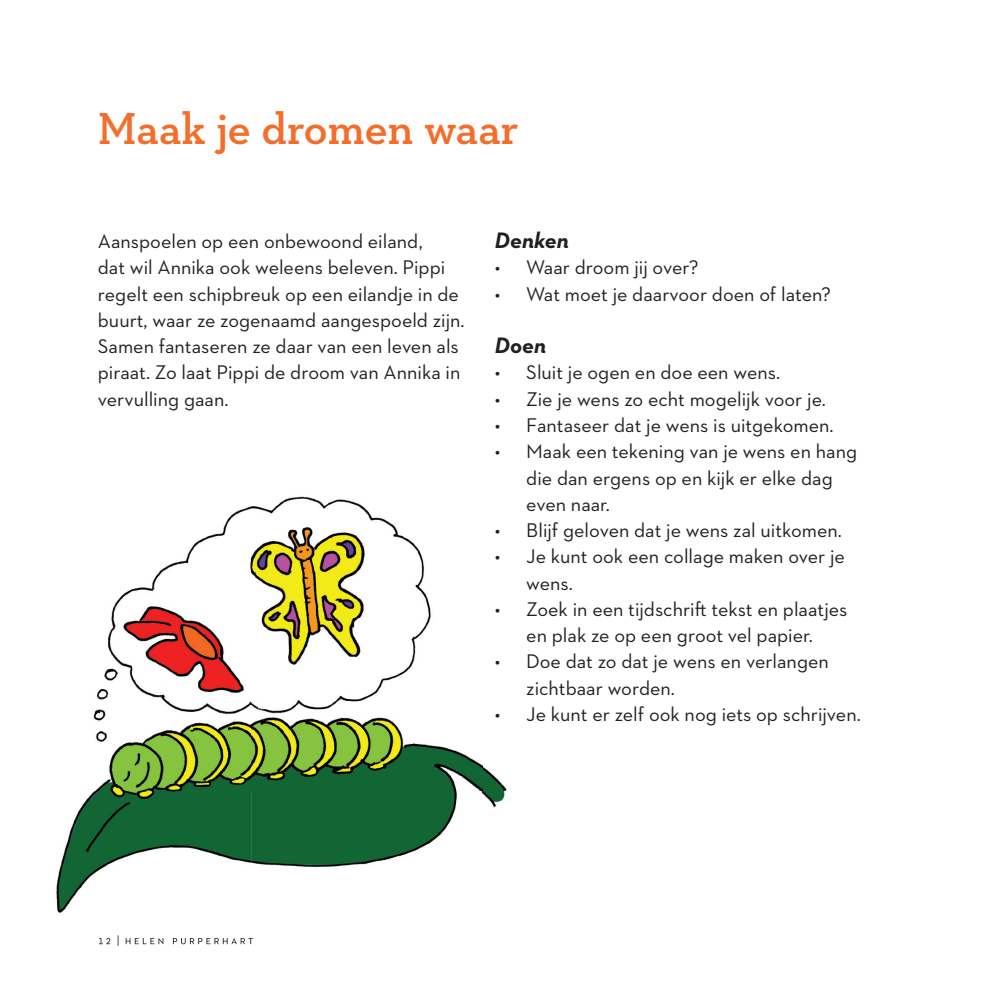
<style>
.page{position:relative;width:986px;height:988px;background:#fff}
.page>*{position:absolute;margin:0;border:0;box-sizing:border-box;transform-origin:0 0}
.t1{font:600 45.5px "Neutraface Slab Text";color:#f36e2a}
.t2{font:italic 700 22.75px "Neutraface 2 Text";color:#231f20}
.t3{font:20.12px/26.2px "Neutraface 2 Text";color:#231f20}
</style>
<div class="page">
<img style="left:56px;top:496px;width:451px;height:450px">
<img style="left:99px;top:934px;width:154px;height:11px">
<h1 class="t1" style="left:98px;top:100px;width:422px">Maak je dromen waar</h1>
<p class="t3" style="left:98px;top:228px;width:368px">Aanspoelen op een onbewoond eiland,<br>dat wil Annika ook weleens beleven. Pippi regelt een schipbreuk op een eilandje in de buurt, waar ze zogenaamd aangespoeld zijn.<br>Samen fantaseren ze daar van een leven als piraat. Zo laat Pippi de droom van Annika in vervulling gaan.</p>
<p class="t2" style="left:495px;top:226px;width:75px">Denken</p>
<p class="t3" style="left:495px;top:254px;width:205px">• Waar droom jij over?</p>
<p class="t3" style="left:495px;top:280px;width:338px">• Wat moet je daarvoor doen of laten?</p>
<p class="t2" style="left:495px;top:331px;width:53px">Doen</p>
<p class="t3" style="left:495px;top:359px;width:287px">• Sluit je ogen en doe een wens.</p>
<p class="t3" style="left:495px;top:385px;width:333px">• Zie je wens zo echt mogelijk voor je.</p>
<p class="t3" style="left:495px;top:411px;width:340px">• Fantaseer dat je wens is uitgekomen.</p>
<p class="t3" style="left:526px;top:438px;width:332px;text-indent:-31px">• Maak een tekening van je wens en hang die dan ergens op en kijk er elke dag even naar.</p>
<p class="t3" style="left:495px;top:516px;width:349px">• Blijf geloven dat je wens zal uitkomen.</p>
<p class="t3" style="left:526px;top:543px;width:320px;text-indent:-31px">• Je kunt ook een collage maken over je wens.</p>
<p class="t3" style="left:495px;top:595px;width:354px;text-align:center">• Zoek in een tijdschrift tekst en plaatjes en plak ze op een groot vel papier.</p>
<p class="t3" style="left:526px;top:648px;width:304px;text-indent:-31px">• Doe dat zo dat je wens en verlangen zichtbaar worden.</p>
<p class="t3" style="left:495px;top:700px;width:367px">• Je kunt er zelf ook nog iets op schrijven.</p>
</div>
